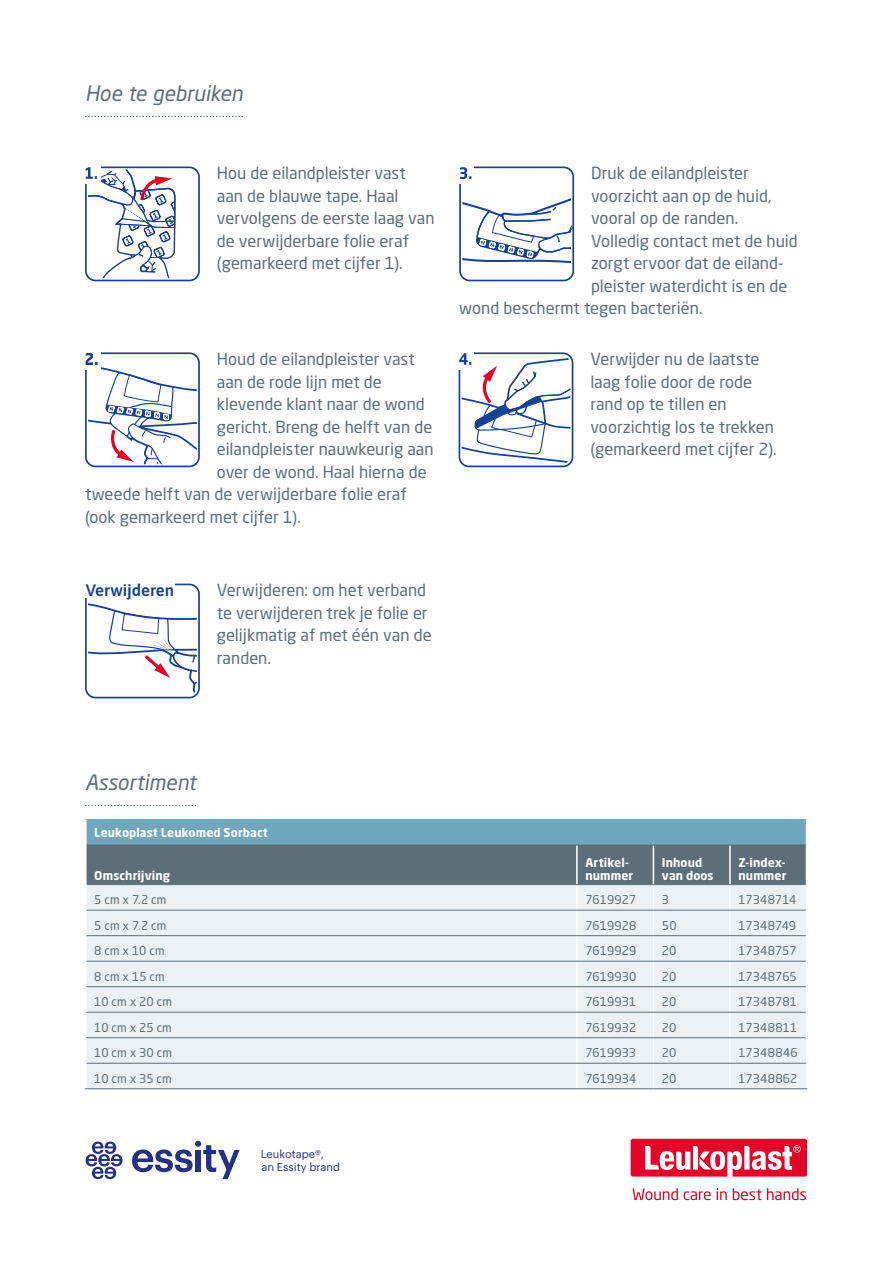
<style>
.page{position:relative;width:893px;height:1263px;background:#fff}
.page>*{position:absolute;margin:0;border:0;box-sizing:border-box;transform-origin:0 0}
.t1{font:italic 21px "Neo Sans W1 G";letter-spacing:-.005em;color:#5c6f79}
.t2{font:600 16.65px "Asap";color:#164194}
.t3{font:16.5px/22.5px "Neo Sans W1 G";color:#5c6f79}
.t4{font:12px "Neo Sans W1 G";letter-spacing:.005em;color:#5c6f79}
.t5{font:700 12px/13.5px "Neo Sans W1 G";letter-spacing:.005em;color:#fff}
.t6{font:12px "Neo Sans W1 G";letter-spacing:.025em;color:#5c6f79}
.t7{font:11.1px "Graphik";color:#253081}
</style>
<div class="page">
<svg style="left:85px;top:805px;width:111px;height:1px"></svg>
<hr style="left:85px;top:1088px;width:492px;height:1px;background:#5c6f79">
<hr style="left:577px;top:1088px;width:76px;height:1px;background:#5c6f79">
<hr style="left:653px;top:1088px;width:77px;height:1px;background:#5c6f79">
<hr style="left:730px;top:1088px;width:77px;height:1px;background:#5c6f79">
<svg style="left:86px;top:819px;width:721px;height:269px;background:#c7d3db"></svg>
<hr style="left:87px;top:844px;width:490px;height:1px;background:#5c6f79">
<hr style="left:577px;top:844px;width:76px;height:1px;background:#5c6f79">
<hr style="left:653px;top:844px;width:77px;height:1px;background:#5c6f79">
<hr style="left:730px;top:844px;width:76px;height:1px;background:#5c6f79">
<hr style="left:87px;top:884px;width:490px;height:1px;background:#5c6f79">
<hr style="left:577px;top:884px;width:76px;height:1px;background:#5c6f79">
<hr style="left:653px;top:884px;width:77px;height:1px;background:#5c6f79">
<hr style="left:730px;top:884px;width:76px;height:1px;background:#5c6f79">
<hr style="left:85px;top:845px;width:2px;height:40px;background:#fff">
<hr style="left:806px;top:845px;width:1px;height:40px;background:#fff">
<svg style="left:629px;top:1137px;width:180px;height:41px"></svg>
<svg style="left:631px;top:1139px;width:176px;height:37px"></svg>
<svg style="left:633px;top:1188px;width:173px;height:12px"></svg>
<svg style="left:132px;top:1141px;width:108px;height:38px"></svg>
<svg style="left:86px;top:1141px;width:37px;height:38px"></svg>
<svg style="left:85px;top:116px;width:158px;height:1px"></svg>
<svg style="left:85px;top:167px;width:115px;height:114px"></svg>
<svg style="left:459px;top:166px;width:115px;height:115px"></svg>
<svg style="left:85px;top:584px;width:115px;height:114px"></svg>
<div style="left:85px;top:584px;width:90px;height:14px;background:#fff"></div>
<svg style="left:85px;top:352px;width:115px;height:115px"></svg>
<svg style="left:459px;top:352px;width:114px;height:115px"></svg>
<p class="t1" style="left:85px;top:81px;width:159px">Hoe te gebruiken</p>
<p class="t3" style="left:217px;top:162px;width:219px">Hou de eilandpleister vast aan de blauwe tape. Haal vervolgens de eerste laag van de verwijderbare folie eraf (gemarkeerd met cijfer 1).</p>
<p class="t3" style="left:591px;top:162px;width:159px">Druk de eilandpleister</p>
<p class="t3" style="left:591px;top:184px;width:182px">voorzicht aan op de huid,</p>
<p class="t3" style="left:591px;top:207px;width:149px">vooral op de randen.</p>
<p class="t3" style="left:591px;top:229px;width:208px">Volledig contact met de huid</p>
<p class="t3" style="left:591px;top:252px;width:193px">zorgt ervoor dat de eiland-</p>
<p class="t3" style="left:591px;top:274px;width:198px">pleister waterdicht is en de</p>
<p class="t3" style="left:459px;top:297px;width:245px">wond beschermt tegen bacteriën.</p>
<p class="t3" style="left:217px;top:348px;width:199px">Houd de eilandpleister vast</p>
<p class="t3" style="left:217px;top:370px;width:166px">aan de rode lijn met de</p>
<p class="t3" style="left:217px;top:393px;width:209px">klevende klant naar de wond</p>
<p class="t3" style="left:217px;top:415px;width:217px">gericht. Breng de helft van de</p>
<p class="t3" style="left:217px;top:438px;width:218px">eilandpleister nauwkeurig aan</p>
<p class="t3" style="left:217px;top:460px;width:211px">over de wond. Haal hierna de</p>
<p class="t3" style="left:85px;top:483px;width:323px">tweede helft van de verwijderbare folie eraf</p>
<p class="t3" style="left:85px;top:505px;width:217px">(ook gemarkeerd met cijfer 1).</p>
<p class="t2" style="left:86px;top:579px;width:90px">Verwijderen</p>
<p class="t3" style="left:217px;top:579px;width:216px">Verwijderen: om het verband te verwijderen trek je folie er gelijkmatig af met één van de randen.</p>
<p class="t1" style="left:85px;top:769px;width:113px">Assortiment</p>
<p class="t5" style="left:94px;top:826px;width:175px">Leukoplast Leukomed Sorbact</p>
<p class="t5" style="left:94px;top:869px;width:77px">Omschrijving</p>
<p class="t3" style="left:590px;top:348px;width:188px">Verwijder nu de laatste laag folie door de rode rand op te tillen en voorzichtig los te trekken (gemarkeerd met cijfer 2).</p>
<p class="t5" style="left:585px;top:855px;width:49px">Artikel&shy;nummer</p>
<p class="t5" style="left:662px;top:855px;width:53px">Inhoud van doos</p>
<p class="t5" style="left:738px;top:855px;width:49px">Z-index&shy;nummer</p>
<p class="t4" style="left:94px;top:892px;width:74px">5 cm x 7.2 cm</p>
<p class="t4" style="left:585px;top:892px;width:52px">7619927</p>
<p class="t4" style="left:662px;top:892px;width:9px">3</p>
<p class="t4" style="left:738px;top:892px;width:60px">17348714</p>
<p class="t4" style="left:94px;top:918px;width:74px">5 cm x 7.2 cm</p>
<p class="t4" style="left:585px;top:918px;width:53px">7619928</p>
<p class="t4" style="left:662px;top:918px;width:16px">50</p>
<p class="t4" style="left:738px;top:918px;width:59px">17348749</p>
<p class="t4" style="left:94px;top:943px;width:72px">8 cm x 10 cm</p>
<p class="t4" style="left:585px;top:943px;width:53px">7619929</p>
<p class="t4" style="left:662px;top:943px;width:16px">20</p>
<p class="t4" style="left:738px;top:943px;width:60px">17348757</p>
<p class="t4" style="left:94px;top:969px;width:72px">8 cm x 15 cm</p>
<p class="t4" style="left:585px;top:969px;width:53px">7619930</p>
<p class="t4" style="left:662px;top:969px;width:16px">20</p>
<p class="t4" style="left:738px;top:969px;width:60px">17348765</p>
<p class="t4" style="left:94px;top:994px;width:79px">10 cm x 20 cm</p>
<p class="t4" style="left:585px;top:994px;width:52px">7619931</p>
<p class="t4" style="left:662px;top:994px;width:16px">20</p>
<p class="t4" style="left:738px;top:994px;width:60px">17348781</p>
<p class="t4" style="left:94px;top:1020px;width:79px">10 cm x 25 cm</p>
<p class="t4" style="left:585px;top:1020px;width:52px">7619932</p>
<p class="t4" style="left:662px;top:1020px;width:16px">20</p>
<p class="t4" style="left:738px;top:1020px;width:60px">17348811</p>
<p class="t4" style="left:94px;top:1045px;width:79px">10 cm x 30 cm</p>
<p class="t4" style="left:585px;top:1045px;width:52px">7619933</p>
<p class="t4" style="left:662px;top:1045px;width:16px">20</p>
<p class="t6" style="left:738px;top:1045px;width:61px">17348846</p>
<p class="t4" style="left:94px;top:1071px;width:79px">10 cm x 35 cm</p>
<p class="t4" style="left:585px;top:1071px;width:53px">7619934</p>
<p class="t4" style="left:662px;top:1071px;width:16px">20</p>
<p class="t4" style="left:738px;top:1071px;width:61px">17348862</p>
<p class="t7" style="left:261px;top:1145px;width:65px">Leukotape®,</p>
<p class="t7" style="left:261px;top:1159px;width:80px">an Essity brand</p>
</div>
